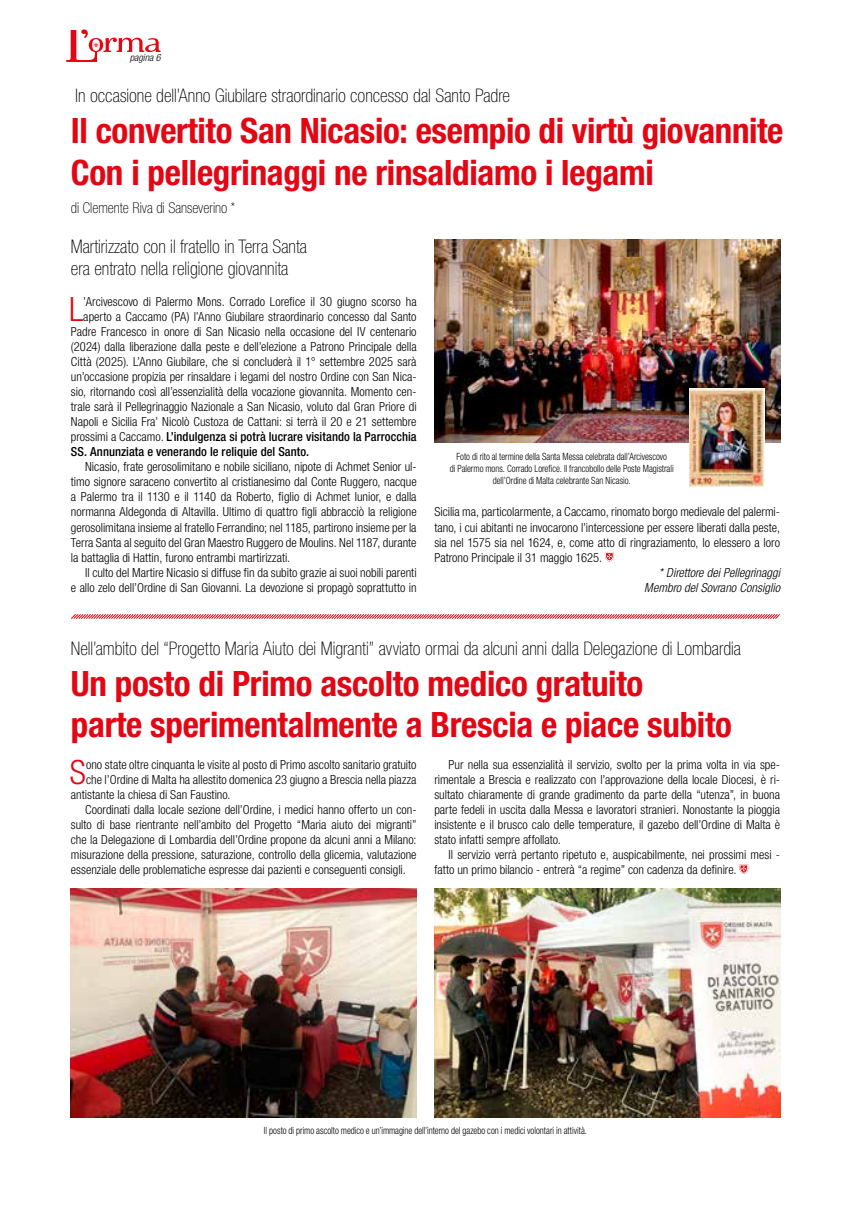
<style>
.page{position:relative;width:851px;height:1205px;background:#fff}
.page>*{position:absolute;margin:0;border:0;box-sizing:border-box;transform-origin:0 0}
.t1{font:700 condensed 35px/41.2px "Helvetica Neue LT Std";letter-spacing:-.01em;color:#e30613}
.t2{font:300 condensed 33.5px "Helvetica Neue LT Std";color:#e30613}
.t3{font:100 condensed 18.75px/22.5px "Helvetica Neue LT Std";color:#000}
.t4{font:100 condensed 15px "Helvetica Neue LT Std";color:#000}
.t5{font:300 condensed 12.5px/15px "Helvetica Neue LT Std";color:#000;text-align:justify}
.t6{font:500 condensed 12.5px "Helvetica Neue LT Std";letter-spacing:.005em;color:#000}
.t7{font:italic 300 condensed 12.5px/15px "Helvetica Neue LT Std";letter-spacing:.005em;color:#000;text-align:right}
.t8{font:300 condensed 10px/12px "Helvetica Neue LT Std";color:#000;text-align:center;scale:.9 1}
.t9{font:italic 300 condensed 10px "Helvetica Neue LT Std";color:#000}
.s1{font-weight:300}
</style>
<div class="page">
<svg style="left:66px;top:29px;width:94px;height:33px"></svg>
<img style="left:434px;top:239px;width:346px;height:203px">
<img style="left:689px;top:389px;width:75px;height:98px">
<svg style="left:605px;top:552px;width:8px;height:9px"></svg>
<svg style="left:71px;top:614px;width:709px;height:5px;background:#f0848b"></svg>
<img style="left:71px;top:889px;width:345px;height:228px">
<img style="left:434px;top:889px;width:346px;height:228px">
<svg style="left:739px;top:864px;width:9px;height:10px"></svg>
<p class="t9" style="left:130px;top:52px;width:32px">pagina 6</p>
<h3 class="t3" style="left:75px;top:84px;width:436px">In occasione dell’Anno Giubilare straordinario concesso dal Santo Padre</h3>
<h1 class="t1" style="left:71px;top:110px;width:714px">Il convertito San Nicasio: esempio di virtù giovannite<br>Con i pellegrinaggi ne rinsaldiamo i legami</h1>
<p class="t4" style="left:71px;top:199px;width:166px">di Clemente Riva di Sanseverino *</p>
<h3 class="t3" style="left:71px;top:234px;width:237px">Martirizzato con il fratello in Terra Santa era entrato nella religione giovannita</h3>
<h2 class="t2" style="left:69px;top:290px;width:16px">L</h2>
<p class="t5" style="left:83px;top:294px;width:335px">’Arcivescovo di Palermo Mons. Corrado Lorefice il 30 giugno scorso ha</p>
<p class="t5" style="left:83px;top:309px;width:335px">aperto a Caccamo (PA) l’Anno Giubilare straordinario concesso dal Santo</p>
<p class="t5" style="left:71px;top:324px;width:347px">Padre Francesco in onore di San Nicasio nella occasione del IV centenario</p>
<p class="t5" style="left:71px;top:339px;width:347px">(2024) dalla liberazione dalla peste e dell’elezione a Patrono Principale della</p>
<p class="t5" style="left:71px;top:354px;width:347px">Città (2025). L’Anno Giubilare, che si concluderà il 1° settembre 2025 sarà</p>
<p class="t5" style="left:71px;top:369px;width:347px">un’occasione propizia per rinsaldare i legami del nostro Ordine con San Nica-</p>
<p class="t5" style="left:71px;top:384px;width:347px">sio, ritornando così all’essenzialità della vocazione giovannita. Momento cen-</p>
<p class="t5" style="left:71px;top:399px;width:347px">trale sarà il Pellegrinaggio Nazionale a San Nicasio, voluto dal Gran Priore di</p>
<p class="t5" style="left:71px;top:414px;width:347px">Napoli e Sicilia Fra’ Nicolò Custoza de Cattani: si terrà il 20 e 21 settembre</p>
<p class="t6" style="left:71px;top:429px;width:347px"><span class="s1">prossimi a Caccamo.</span> L’indulgenza si potrà lucrare visitando la Parrocchia</p>
<p class="t6" style="left:71px;top:444px;width:240px">SS. Annunziata e venerando le reliquie del Santo.</p>
<p class="t5" style="left:71px;top:459px;width:347px;text-indent:14px">Nicasio, frate gerosolimitano e nobile siciliano, nipote di Achmet Senior ul&shy;timo signore saraceno convertito al cristianesimo dal Conte Ruggero, nacque a Palermo tra il 1130 e il 1140 da Roberto, figlio di Achmet Iunior, e dalla normanna Aldegonda di Altavilla. Ultimo di quattro figli abbracciò la religione gerosolimitana insieme al fratello Ferrandino; nel 1185, partirono insieme per la Terra Santa al seguito del Gran Maestro Ruggero de Moulins. Nel 1187, durante la battaglia di Hattin, furono entrambi martirizzati.</p>
<p class="t5" style="left:71px;top:564px;width:347px;text-align:right">Il culto del Martire Nicasio si diffuse fin da subito grazie ai suoi nobili parenti<br>e allo zelo dell’Ordine di San Giovanni. La devozione si propagò soprattutto in</p>
<p class="t8" style="left:449px;top:451px;width:250px">Foto di rito al termine della Santa Messa celebrata dall’Arcivescovo<br>di Palermo mons. Corrado Lorefice. Il francobollo delle Poste Magistrali dell’Ordine di Malta celebrante San Nicasio.</p>
<p class="t5" style="left:434px;top:504px;width:347px">Sicilia ma, particolarmente, a Caccamo, rinomato borgo medievale del palermi&shy;tano, i cui abitanti ne invocarono l’intercessione per essere liberati dalla peste, sia nel 1575 sia nel 1624, e, come atto di ringraziamento, lo elessero a loro Patrono Principale il 31 maggio 1625.</p>
<p class="t7" style="left:644px;top:565px;width:137px">* Direttore dei Pellegrinaggi<br>Membro del Sovrano Consiglio</p>
<h3 class="t3" style="left:71px;top:637px;width:671px">Nell’ambito del “Progetto Maria Aiuto dei Migranti” avviato ormai da alcuni anni dalla Delegazione di Lombardia</h3>
<h1 class="t1" style="left:71px;top:662px;width:662px">Un posto di Primo ascolto medico gratuito<br>parte sperimentalmente a Brescia e piace subito</h1>
<h2 class="t2" style="left:70px;top:753px;width:18px">S</h2>
<p class="t5" style="left:86px;top:757px;width:332px">ono state oltre cinquanta le visite al posto di Primo ascolto sanitario gratuito</p>
<p class="t5" style="left:434px;top:757px;width:347px;text-indent:14px">Pur nella sua essenzialità il servizio, svolto per la prima volta in via spe&shy;rimentale a Brescia e realizzato con l’approvazione della locale Diocesi, è ri&shy;sultato chiaramente di grande gradimento da parte della “utenza”, in buona parte fedeli in uscita dalla Messa e lavoratori stranieri. Nonostante la pioggia insistente e il brusco calo delle temperature, il gazebo dell’Ordine di Malta è stato infatti sempre affollato.</p>
<p class="t5" style="left:434px;top:847px;width:347px;text-indent:14px">Il servizio verrà pertanto ripetuto e, auspicabilmente, nei prossimi mesi - fatto un primo bilancio - entrerà “a regime” con cadenza da definire.</p>
<p class="t5" style="left:86px;top:772px;width:332px">che l’Ordine di Malta ha allestito domenica 23 giugno a Brescia nella piazza</p>
<p class="t5" style="left:71px;top:787px;width:161px">antistante la chiesa di San Faustino.</p>
<p class="t5" style="left:85px;top:802px;width:333px">Coordinati dalla locale sezione dell’Ordine, i medici hanno offerto un con-</p>
<p class="t5" style="left:71px;top:817px;width:347px">sulto di base rientrante nell’ambito del Progetto “Maria aiuto dei migranti”</p>
<p class="t5" style="left:71px;top:832px;width:347px">che la Delegazione di Lombardia dell’Ordine propone da alcuni anni a Milano:</p>
<p class="t5" style="left:71px;top:847px;width:347px">misurazione della pressione, saturazione, controllo della glicemia, valutazione</p>
<p class="t5" style="left:71px;top:862px;width:336px">essenziale delle problematiche espresse dai pazienti e conseguenti consigli.</p>
<p class="t8" style="left:264px;top:1124px;width:360px">Il posto di primo ascolto medico e un’immagine dell’interno del gazebo con i medici volontari in attività.</p>
</div>
